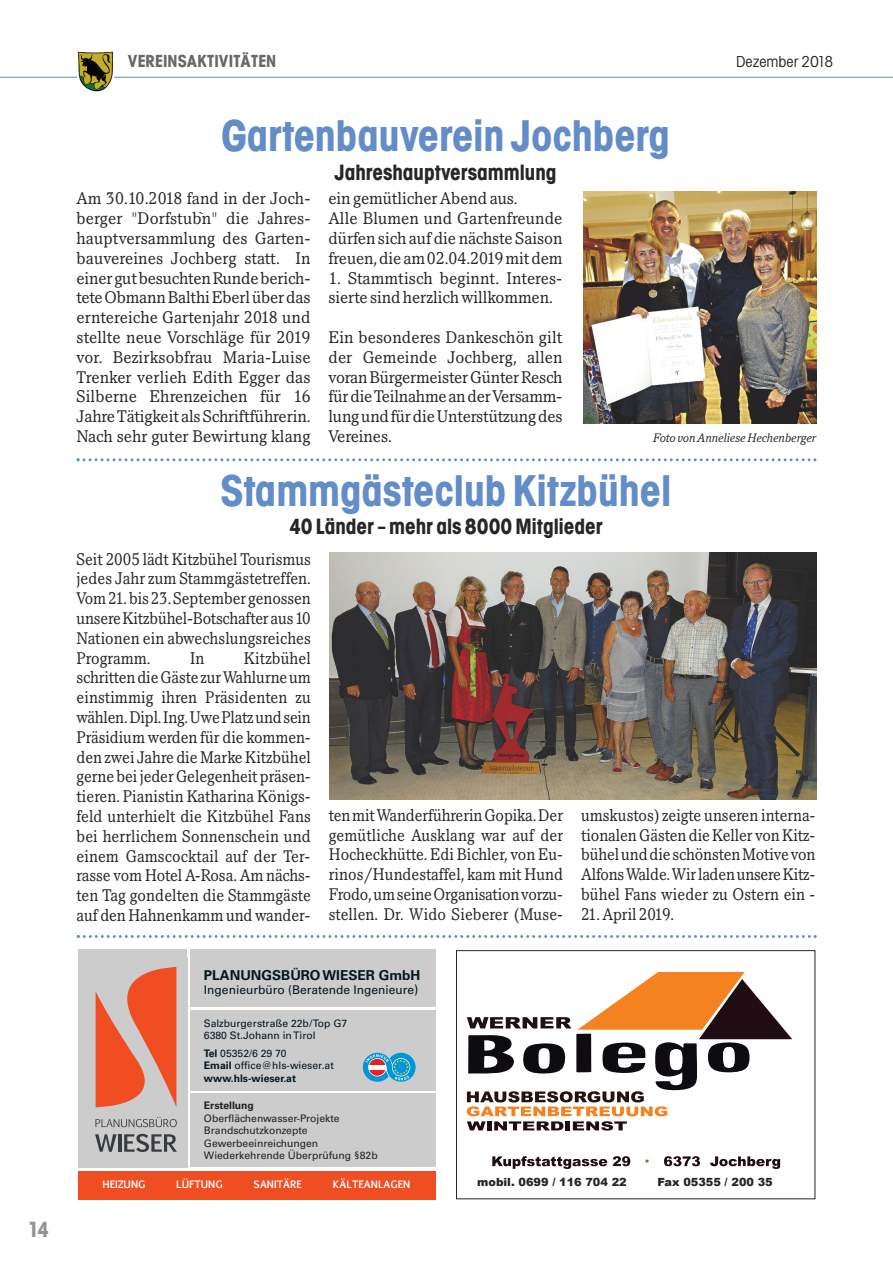
<style>
.page{position:relative;width:893px;height:1263px;background:#fff}
.page>*{position:absolute;margin:0;border:0;box-sizing:border-box;transform-origin:0 0}
.t1{font:42px "Avant Garde SB Bol Con";color:#628dc9}
.t2{font:21px "Avant Garde SB Bol Con";color:#272627}
.t3{font:21px "Avant Garde SB Bol Con";color:#939393}
.t4{font:16.5px/19.8px "Pacella SB";color:#272627;text-align:justify;scale:.95 1}
.t5{font:16.5px/19.8px "Pacella SB";color:#272627;text-align:justify}
.t6{font:16.5px "Avant Garde SB Bol Con";letter-spacing:.015em;color:#686768}
.t7{font:condensed 15px "Avant Garde SB";color:#272627}
.t8{font:700 13.65px "Univers LT";color:#011622}
.t9{font:12px "Univers LT";color:#011622}
.t10{font:italic 12px "Pacella SB";color:#272627}
.t11{font:900 11.25px "Arial";color:#272627}
.t12{font:10.35px/12.5px "Univers LT";color:#011622}
.t13{font:10.35px/12.5px "Univers LT";color:#231f20}
.t14{font:700 10.35px "Univers LT";color:#231f20}
.t15{font:700 9.9px "Euphemia UCAS";color:#fff}
.s1{font-size:12.9px}
.s2{font-weight:700}
</style>
<div class="page">
<svg style="left:77px;top:458px;width:739px;height:3px"></svg>
<img style="left:329px;top:552px;width:488px;height:247px">
<img style="left:583px;top:192px;width:233px;height:231px">
<svg style="left:77px;top:935px;width:740px;height:3px"></svg>
<svg style="left:492px;top:1156px;width:115px;height:13px"></svg>
<svg style="left:613px;top:1156px;width:17px;height:10px"></svg>
<svg style="left:664px;top:1156px;width:36px;height:10px"></svg>
<svg style="left:710px;top:1156px;width:70px;height:13px"></svg>
<svg style="left:466px;top:972px;width:326px;height:158px"></svg>
<div style="left:456px;top:950px;width:359px;height:249px;border:1px solid #272627"></div>
<div style="left:190px;top:949px;width:246px;height:57px;background:#ccc"></div>
<div style="left:78px;top:949px;width:109px;height:218px;background:#ccc"></div>
<div style="left:78px;top:1170px;width:358px;height:30px;background:#f04d22"></div>
<div style="left:190px;top:1010px;width:246px;height:80px;background:#ccc"></div>
<div style="left:190px;top:1093px;width:246px;height:74px;background:#ccc"></div>
<svg style="left:387px;top:1053px;width:28px;height:29px"></svg>
<svg style="left:363px;top:1053px;width:29px;height:29px"></svg>
<svg style="left:365px;top:1054px;width:44px;height:26px"></svg>
<svg style="left:96px;top:967px;width:80px;height:140px"></svg>
<svg style="left:95px;top:1134px;width:22px;height:18px"></svg>
<hr style="left:118px;top:1134px;width:3px;height:18px;background:#393c3f">
<svg style="left:124px;top:1134px;width:53px;height:18px"></svg>
<svg style="left:95px;top:1117px;width:82px;height:10px"></svg>
<hr style="left:0;top:77px;width:893px;height:1px;background:#628dc9">
<img style="left:77px;top:52px;width:36px;height:39px">
<p class="t3" style="left:27px;top:1217px;width:23px">14</p>
<p class="t6" style="left:128px;top:51px;width:150px">VEREINSAKTIVITÄTEN</p>
<p class="t7" style="left:736px;top:53px;width:99px">Dezember 2018</p>
<h1 class="t1" style="left:221px;top:112px;width:450px">Gartenbauverein Jochberg</h1>
<p class="t2" style="left:335px;top:160px;width:223px">Jahreshauptversammlung</p>
<p class="t5" style="left:76px;top:189px;width:235px">Am 30.10.2018 fand in der Joch&shy;berger "Dorfstub`n" die Jahres&shy;hauptversammlung des Garten&shy;bauvereines Jochberg statt. In einergutbesuchtenRundeberich&shy;teteObmannBalthiEberlüberdas erntereiche Gartenjahr 2018 und stellte neue Vorschläge für 2019 vor. Bezirksobfrau Maria-Luise Trenker verlieh Edith Egger das Silberne Ehrenzeichen für 16<br>JahreTätigkeit alsSchriftführerin.<br>Nach sehr guter Bewirtung klang</p>
<p class="t5" style="left:328px;top:189px;width:235px;text-align:left">ein gemütlicherAbend aus.<br>Alle Blumen und Gartenfreunde dürfen sich auf die nächste Saison freuen,dieam02.04.2019mitdem</p>
<p class="t5" style="left:328px;top:268px;width:235px">1. Stammtisch beginnt. Interes&shy;sierte sind herzlichwillkommen.</p>
<p class="t5" style="left:328px;top:327px;width:235px">Ein besonderes Dankeschön gilt der Gemeinde Jochberg, allen voranBürgermeisterGünterResch fürdieTeilnahmeanderVersamm&shy;lungundfürdieUnterstützungdes Vereines.</p>
<p class="t10" style="left:653px;top:431px;width:164px">Foto vonAnnelieseHechenberger</p>
<h1 class="t1" style="left:221px;top:466px;width:452px">Stammgästeclub Kitzbühel</h1>
<p class="t2" style="left:289px;top:514px;width:315px">40 Länder – mehr als 8000Mitglieder</p>
<p class="t4" style="left:76px;top:549px;width:248px">Seit 2005 lädt Kitzbühel Tourismus jedes Jahr zum Stammgästetreffen.<br>Vom21.bis23.September genossen unsereKitzbühel-Botschafteraus10<br>Nationen ein abwechslungsreiches Programm.</p>
<p class="t4" style="left:76px;top:648px;width:248px;text-indent:167px">Kitzbühel schrittendieGästezurWahlurneum einstimmig ihren Präsidenten zu wählen.Dipl.Ing.UwePlatzundsein Präsidium werden für die kommen&shy;den zwei Jahre die Marke Kitzbühel gerne bei jeder Gelegenheit präsen&shy;tieren. Pianistin Katharina Königs&shy;feld unterhielt die Kitzbühel Fans bei herrlichem Sonnenschein und einem Gamscocktail auf der Ter&shy;rasse vom Hotel A-Rosa. Am nächs&shy;ten Tag gondelten die Stammgäste auf den Hahnenkamm und wander-</p>
<p class="t4" style="left:190px;top:648px;width:17px">In</p>
<p class="t4" style="left:329px;top:805px;width:248px">tenmitWanderführerinGopika.Der gemütliche Ausklang war auf der Hocheckhütte. Edi Bichler, von Eu&shy;rinos/Hundestaffel, kam mit Hund Frodo,umseineOrganisationvorzu&shy;stellen. Dr. Wido Sieberer (Muse-</p>
<p class="t4" style="left:581px;top:805px;width:248px">umskustos) zeigte unseren interna&shy;tionalen Gästen die Keller von Kitz&shy;bühelunddieschönstenMotivevon AlfonsWalde.WirladenunsereKitz&shy;bühel Fans wieder zu Ostern ein - 21.April 2019.</p>
<p class="t8" style="left:204px;top:970px;width:218px">PLANUNGSBÜRO WIESER GmbH</p>
<p class="t9" style="left:204px;top:985px;width:216px">Ingenieurbüro (Beratende Ingenieure<span class="s1">)</span></p>
<p class="t12" style="left:204px;top:1017px;width:145px">Salzburgerstraße 22b/Top G7<br>6380 St.Johann in Tirol</p>
<p class="t12" style="left:204px;top:1048px;width:131px"><span class="s2">Tel</span> 05352/6 29 70<br><span class="s2">Email</span> office@hls-wieser.at <span class="s2">www.hls-wieser.at</span></p>
<p class="t14" style="left:204px;top:1102px;width:51px">Erstellung</p>
<p class="t13" style="left:204px;top:1113px;width:175px">Oberflächenwasser-Projekte<br>Brandschutzkonzepte<br>Gewerbeeinreichungen<br>Wiederkehrende Überprüfung §82b</p>
<p class="t15" style="left:102px;top:1177px;width:45px">HEIZUNG</p>
<p class="t15" style="left:176px;top:1177px;width:48px">LÜFTUNG</p>
<p class="t15" style="left:254px;top:1177px;width:50px">SANITÄRE</p>
<p class="t15" style="left:333px;top:1177px;width:79px">KÄLTEANLAGEN</p>
<p class="t11" style="left:477px;top:1174px;width:151px">mobil. 0699 / 116 704 22</p>
<p class="t11" style="left:657px;top:1174px;width:117px">Fax 05355 / 200 35</p>
</div>
